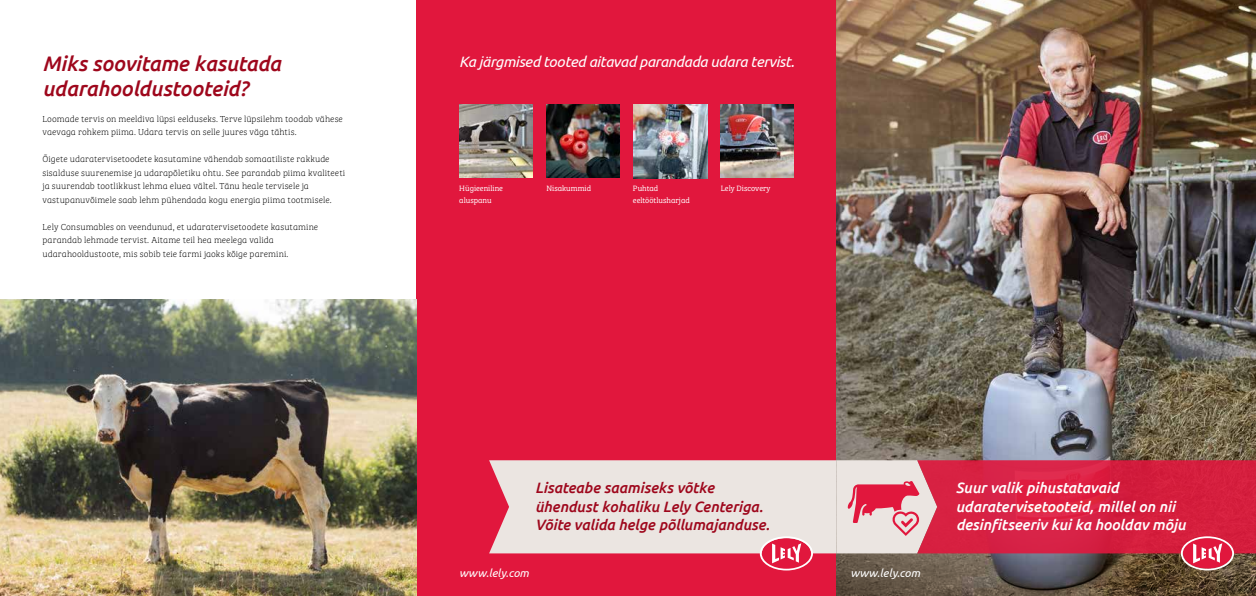
<style>
.page{position:relative;width:1256px;height:596px;background:#fff}
.page>*{position:absolute;margin:0;border:0;box-sizing:border-box;transform-origin:0 0}
.t1{font:italic 500 21px/25px "Ubuntu";letter-spacing:-.005em;color:#9e071c}
.t2{font:italic 500 15px/18.8px "Ubuntu";letter-spacing:-.005em;color:#9e071c}
.t3{font:italic 500 15px/18.8px "Ubuntu";letter-spacing:-.005em;color:#fff}
.t4{font:italic 15px "Ubuntu";letter-spacing:-.02em;color:#fff}
.t5{font:italic 11.3px "Ubuntu";color:#fff}
.t6{font:9px/13.5px "Bree Serif Th";letter-spacing:.01em;color:#000}
.t7{font:8px/12px "Bree Serif Lt";color:#fff}
</style>
<div class="page">
<div style="left:417px;top:0;width:419px;height:595px;background:#e1173d"></div>
<img style="left:836px;top:0;width:420px;height:595px">
<img style="left:0;top:299px;width:417px;height:296px">
<img style="left:459px;top:105px;width:73px;height:73px">
<img style="left:546px;top:105px;width:73px;height:73px">
<img style="left:634px;top:105px;width:73px;height:73px">
<img style="left:721px;top:105px;width:73px;height:73px">
<div style="left:489px;top:460px;width:347px;height:93px;background:#ebe5e1"></div>
<svg style="left:836px;top:460px;width:81px;height:93px;background:#e8b6bb"></svg>
<svg style="left:917px;top:460px;width:339px;height:93px;background:#d72646"></svg>
<svg style="left:760px;top:536px;width:53px;height:34px"></svg>
<svg style="left:1181px;top:536px;width:53px;height:34px;background:#d9566c"></svg>
<h1 class="t1" style="left:43px;top:51px;width:240px">Miks soovitame kasutada udarahooldustooteid?</h1>
<p class="t6" style="left:43px;top:111px;width:302px">Loomade tervis on meeldiva lüpsi eelduseks. Terve lüpsilehm toodab vähese vaevaga rohkem piima. Udara tervis on selle juures väga tähtis.</p>
<p class="t6" style="left:43px;top:152px;width:304px">Õigete udaratervisetoodete kasutamine vähendab somaatiliste rakkude sisalduse suurenemise ja udarapõletiku ohtu. See parandab piima kvaliteeti ja suurendab tootlikkust lehma eluea vältel. Tänu heale tervisele ja vastupanuvõimele saab lehm pühendada kogu energia piima tootmisele.</p>
<p class="t6" style="left:43px;top:219px;width:277px">Lely Consumables on veendunud, et udaratervisetoodete kasutamine parandab lehmade tervist. Aitame teil hea meelega valida udarahooldustoote, mis sobib teie farmi jaoks kõige paremini.</p>
<h2 class="t4" style="left:459px;top:52px;width:337px">Ka järgmised tooted aitavad parandada udara tervist.</h2>
<p class="t7" style="left:459px;top:181px;width:45px">Hügieeniline aluspanu</p>
<p class="t7" style="left:546px;top:181px;width:46px">Nisakummid</p>
<p class="t7" style="left:633px;top:181px;width:58px">Puhtad eeltöötlusharjad</p>
<p class="t7" style="left:721px;top:181px;width:51px">Lely Discovery</p>
<h2 class="t2" style="left:535px;top:477px;width:236px">Lisateabe saamiseks võtke ühendust kohaliku Lely Centeriga.<br>Võite valida helge põllumajanduse.</h2>
<h2 class="t3" style="left:956px;top:477px;width:231px">Suur valik pihustatavaid udaratervisetooteid, millel on nii desinfitseeriv kui ka hooldav mõju</h2>
<p class="t5" style="left:850px;top:565px;width:71px">www.lely.com</p>
<p class="t5" style="left:459px;top:565px;width:71px">www.lely.com</p>
</div>
